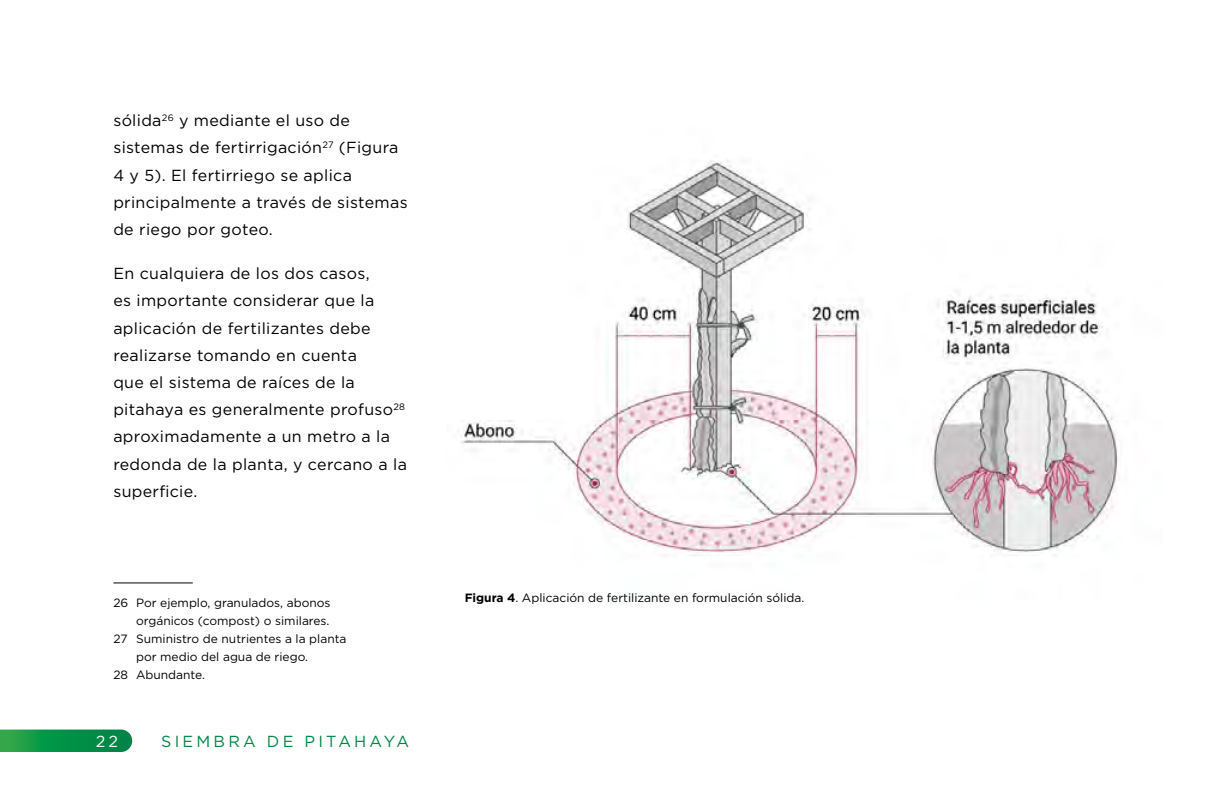
<style>
.page{position:relative;width:1224px;height:792px;background:#fff}
.page>*{position:absolute;margin:0;border:0;box-sizing:border-box;transform-origin:0 0}
.tex{font:16px/27.2px "Gotham";letter-spacing:.02em;color:#000}
.t1{font:16px "Gotham";letter-spacing:.2em;color:#008546}
.t2{font:16px "Gotham";color:#fff}
.pie_pag{font:12px/18px "Gotham";color:#000;text-align:right}
.figura{font:12px "Gotham";color:#000}
.s1{font-weight:700}
</style>
<div class="page">
<svg style="left:0;top:730px;width:132px;height:22px;background:#0e954a"></svg>
<img style="left:461px;top:160px;width:658px;height:397px">
<hr style="left:113px;top:582px;width:80px;height:1px;background:#000">
<p class="tex" style="left:113px;top:107px;width:296px">sólida<sup>26</sup> y mediante el uso de sistemas de fertirrigación<sup>27</sup> (Figura<br>4 y 5). El fertirriego se aplica principalmente a través de sistemas de riego por goteo.</p>
<p class="tex" style="left:113px;top:260px;width:295px">En cualquiera de los dos casos,<br>es importante considerar que la aplicación de fertilizantes debe realizarse tomando en cuenta<br>que el sistema de raíces de la pitahaya es generalmente profuso<sup>28 </sup>aproximadamente a un metro a la redonda de la planta, y cercano a la superficie.</p>
<p class="pie_pag" style="left:113px;top:593px;width:219px">26 Por ejemplo, granulados, abonos orgánicos (compost) o similares.</p>
<p class="pie_pag" style="left:136px;top:629px;width:212px;text-align:left;text-indent:-23px">27 Suministro de nutrientes a la planta por medio del agua de riego.</p>
<p class="pie_pag" style="left:113px;top:665px;width:91px">28 Abundante.</p>
<p class="t2" style="left:96px;top:731px;width:24px">22</p>
<p class="t1" style="left:161px;top:731px;width:249px">SIEMBRA DE PITAHAYA</p>
<p class="figura" style="left:465px;top:590px;width:339px"><span class="s1">Figura 4</span>. Aplicación de fertilizante en formulación sólida.</p>
</div>
